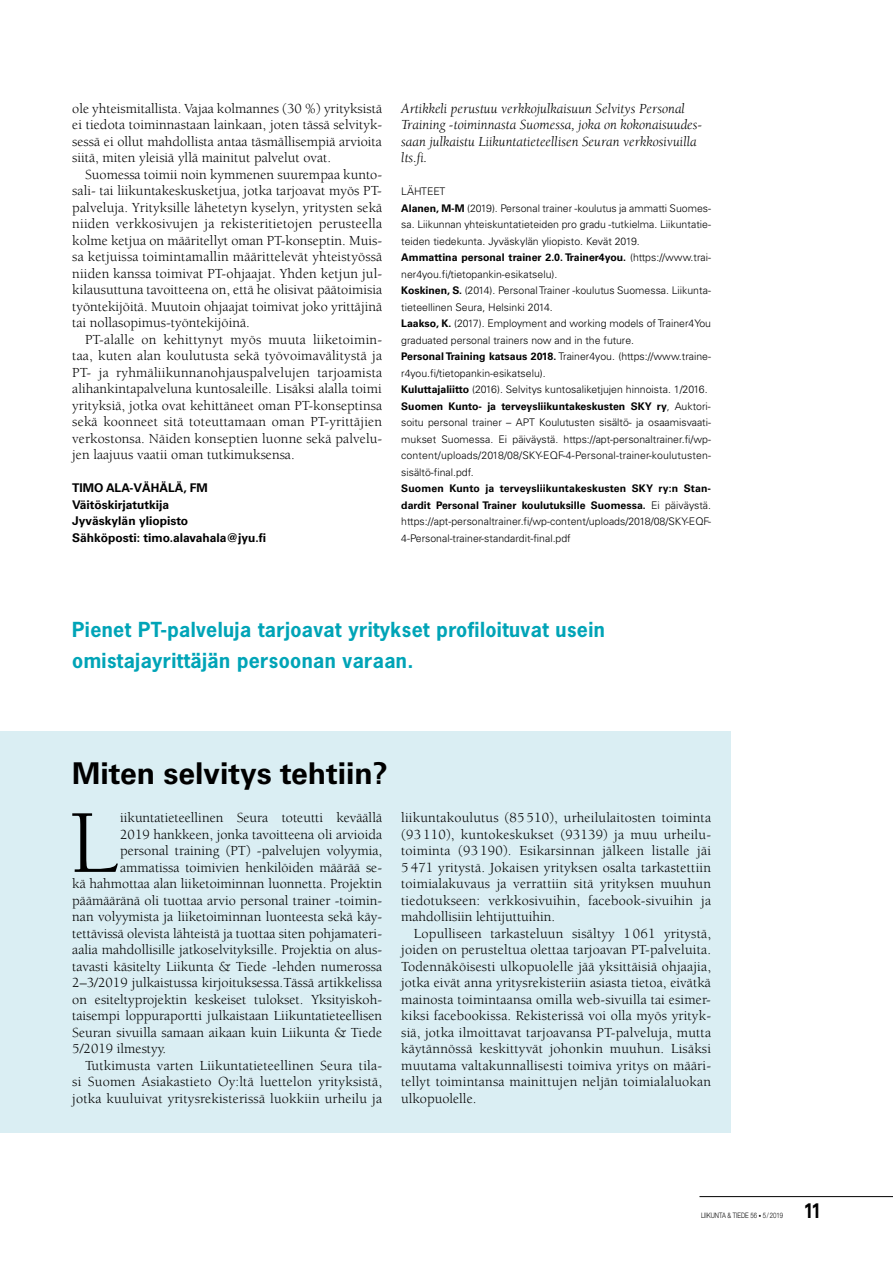
<style>
.page{position:relative;width:893px;height:1263px;background:#fff}
.page>*{position:absolute;margin:0;border:0;box-sizing:border-box;transform-origin:0 0}
.t1{font:92.25px "Berkeley Std";color:#000}
.t2{font:700 30px "Univers";color:#000}
.t3{font:700 21px "Univers";color:#000;scale:.8 1}
.t4{font:700 19.5px/31.5px "News Gothic";letter-spacing:.02em;color:#00a4b7}
.t5{font:14.25px/16.5px "Berkeley Std";color:#000;text-align:justify}
.t6{font:italic 14.25px/16.5px "Berkeley Std";color:#000}
.t7{font:700 12px/16.5px "Univers";color:#000}
.t8{font:300 10.5px/16.5px "Univers";color:#000}
.t9{font:300 7.5px "Helvetica Neue";color:#000;scale:.8 1}
.s1{font-weight:700}
.s2{font-size:6px}
</style>
<div class="page">
<div style="left:0;top:731px;width:730px;height:402px;background:#daeef3"></div>
<hr style="left:699px;top:1196px;width:194px;height:1px;background:#000">
<p class="t5" style="left:72px;top:100px;width:311px">ole yhteismitallista. Vajaa kolmannes (30 %) yrityksistä ei tiedota toiminnastaan lainkaan, joten tässä selvityk&shy;sessä ei ollut mahdollista antaa täsmällisempiä arvioita siitä, miten yleisiä yllä mainitut palvelut ovat.</p>
<p class="t5" style="left:72px;top:166px;width:312px;text-indent:13px">Suomessa toimii noin kymmenen suurempaa kunto&shy;sali- tai liikuntakeskusketjua, jotka tarjoavat myös PT&shy;palveluja. Yrityksille lähetetyn kyselyn, yritysten sekä niiden verkkosivujen ja rekisteritietojen perusteella kolme ketjua on määritellyt oman PT-konseptin. Muis&shy;sa ketjuissa toimintamallin määrittelevät yhteistyössä niiden kanssa toimivat PT-ohjaajat. Yhden ketjun jul&shy;kilausuttuna tavoitteena on, että he olisivat päätoimisia työntekijöitä. Muutoin ohjaajat toimivat joko yrittäjinä tai nollasopimus-työntekijöinä.</p>
<p class="t5" style="left:72px;top:331px;width:311px;text-indent:13px">PT-alalle on kehittynyt myös muuta liiketoimin&shy;taa, kuten alan koulutusta sekä työvoimavälitystä ja PT- ja ryhmäliikunnanohjauspalvelujen tarjoamista alihankintapalveluna kuntosaleille. Lisäksi alalla toimi yrityksiä, jotka ovat kehittäneet oman PT-konseptinsa sekä koonneet sitä toteuttamaan oman PT-yrittäjien verkostonsa. Näiden konseptien luonne sekä palvelu&shy;jen laajuus vaatii oman tutkimuksensa.</p>
<p class="t7" style="left:72px;top:480px;width:195px">TIMO ALA-VÄHÄLÄ, FM<br>Väitöskirjatutkija<br>Jyväskylän yliopisto<br>Sähköposti: timo.alavahala@jyu.fi</p>
<p class="t6" style="left:401px;top:100px;width:303px">Artikkeli perustuu verkkojulkaisuun Selvitys Personal Training -toiminnasta Suomessa, joka on kokonaisuudes&shy;saan julkaistu Liikuntatieteellisen Seuran verkkosivuilla lts.fi.</p>
<p class="t8" style="left:401px;top:183px;width:311px">LÄHTEET<br><span class="s1">Alanen, M-M</span> (2019). Personal trainer -koulutus ja ammatti Suomes&shy;sa. Liikunnan yhteiskuntatieteiden pro gradu -tutkielma. Liikuntatie&shy;teiden tiedekunta. Jyväskylän yliopisto. Kevät 2019.<br><span class="s1">Ammattina personal trainer 2.0. Trainer4you.</span> (https://www.trai&shy;ner4you.fi/tietopankin-esikatselu).<br><span class="s1">Koskinen, S.</span> (2014). Personal Trainer -koulutus Suomessa. Liikunta&shy;tieteellinen Seura, Helsinki 2014.<br><span class="s1">Laakso, K.</span> (2017). Employment and working models of Trainer4You graduated personal trainers now and in the future.<br><span class="s1">Personal Training katsaus 2018.</span> Trainer4you. (https://www.traine&shy;r4you.fi/tietopankin-esikatselu).<br><span class="s1">Kuluttajaliitto</span> (2016). Selvitys kuntosaliketjujen hinnoista. 1/2016.<br><span class="s1">Suomen Kunto- ja terveysliikuntakeskusten SKY ry</span>, Auktori&shy;soitu personal trainer – APT Koulutusten sisä ltö- ja osaamisvaati&shy;mukset Suomessa. Ei päiväystä. https://apt-personaltrainer.fi/wp&shy;content/uploads/2018/08/SKY-EQF-4-Personal-trainer-koulutusten&shy;sisältö-final.pdf.</p>
<p class="t8" style="left:401px;top:480px;width:311px;text-align:justify"><span class="s1">Suomen Kunto ja terveysliikuntakeskusten SKY ry:n Stan&shy;dardit Personal Trainer koulutuksille Suomessa.</span> Ei päiväystä. https://apt-personaltrainer.fi/wp-content/uploads/2018/08/SKY-EQF-4-Personal-trainer-standardit-final.pdf</p>
<h3 class="t4" style="left:72px;top:613px;width:534px">Pienet PT-palveluja tarjoavat yritykset profiloituvat usein omistajayrittäjän persoonan varaan.</h3>
<h2 class="t2" style="left:72px;top:756px;width:317px">Miten selvitys tehtiin?</h2>
<h1 class="t1" style="left:70px;top:793px;width:49px">L</h1>
<p class="t5" style="left:120px;top:810px;width:263px">iikuntatieteellinen Seura toteutti keväällä</p>
<p class="t5" style="left:120px;top:826px;width:263px">2019 hankkeen, jonka tavoitteena oli arvioida</p>
<p class="t5" style="left:120px;top:843px;width:263px">personal training (PT) -palvelujen volyymia,</p>
<p class="t5" style="left:120px;top:859px;width:263px">ammatissa toimivien henkilöiden määrää se-</p>
<p class="t5" style="left:72px;top:876px;width:311px">kä hahmottaa alan liiketoiminnan luonnetta. Projektin</p>
<p class="t5" style="left:72px;top:892px;width:311px">päämääränä oli tuottaa arvio personal trainer -toimin-</p>
<p class="t5" style="left:72px;top:909px;width:311px">nan volyymista ja liiketoiminnan luonteesta sekä käy-</p>
<p class="t5" style="left:72px;top:925px;width:311px">tettävissä olevista lähteistä ja tuottaa siten pohjamateri-</p>
<p class="t5" style="left:72px;top:942px;width:311px">aalia mahdollisille jatkoselvityksille. Projektia on alus-</p>
<p class="t5" style="left:72px;top:958px;width:311px">tavasti käsitelty Liikunta &amp; Tiede -lehden numerossa</p>
<p class="t5" style="left:72px;top:975px;width:311px">2–3/2019 julkaistussa kirjoituksessa.Tässä artikkelissa</p>
<p class="t5" style="left:72px;top:991px;width:311px">on esiteltyprojektin keskeiset tulokset. Yksityiskoh-</p>
<p class="t5" style="left:72px;top:1008px;width:311px">taisempi loppuraportti julkaistaan Liikuntatieteellisen</p>
<p class="t5" style="left:72px;top:1024px;width:311px">Seuran sivuilla samaan aikaan kuin Liikunta &amp; Tiede</p>
<p class="t5" style="left:72px;top:1041px;width:95px">5/2019 ilmestyy.</p>
<p class="t5" style="left:85px;top:1057px;width:299px">Tutkimusta varten Liikuntatieteellinen Seura tila-</p>
<p class="t5" style="left:72px;top:1074px;width:311px">si Suomen Asiakastieto Oy:ltä luettelon yrityksistä,</p>
<p class="t5" style="left:72px;top:1090px;width:311px">jotka kuuluivat yritysrekisterissä luokkiin urheilu ja</p>
<p class="t5" style="left:401px;top:810px;width:311px">liikuntakoulutus (85 510), urheilulaitosten toiminta (93 110), kuntokeskukset (93139) ja muu urheilu&shy;toiminta (93 190). Esikarsinnan jälkeen listalle jäi 5 471 yritystä. Jokaisen yrityksen osalta tarkastettiin toimialakuvaus ja verrattiin sitä yrityksen muuhun tiedotukseen: verkkosivuihin, facebook-sivuihin ja mahdollisiin lehtijuttuihin.</p>
<p class="t5" style="left:401px;top:925px;width:311px;text-indent:13px">Lopulliseen tarkasteluun sisältyy 1 061 yritystä, joiden on perusteltua olettaa tarjoavan PT-palveluita.<br>Todennäköisesti ulkopuolelle jää yksittäisiä ohjaajia, jotka eivät anna yritysrekisteriin asiasta tietoa, eivätkä mainosta toimintaansa omilla web-sivuilla tai esimer&shy;kiksi facebookissa. Rekisterissä voi olla myös yrityk&shy;siä, jotka ilmoittavat tarjoavansa PT-palveluja, mutta käytännössä keskittyvät johonkin muuhun. Lisäksi muutama valtakunnallisesti toimiva yritys on määri&shy;tellyt toimintansa mainittujen neljän toimialaluokan ulkopuolelle.</p>
<p class="t9" style="left:701px;top:1211px;width:104px">LIIKUNTA &amp; TIEDE 56 <span class="s2">•</span> 5/2019</p>
<h3 class="t3" style="left:804px;top:1199px;width:23px">11</h3>
</div>
